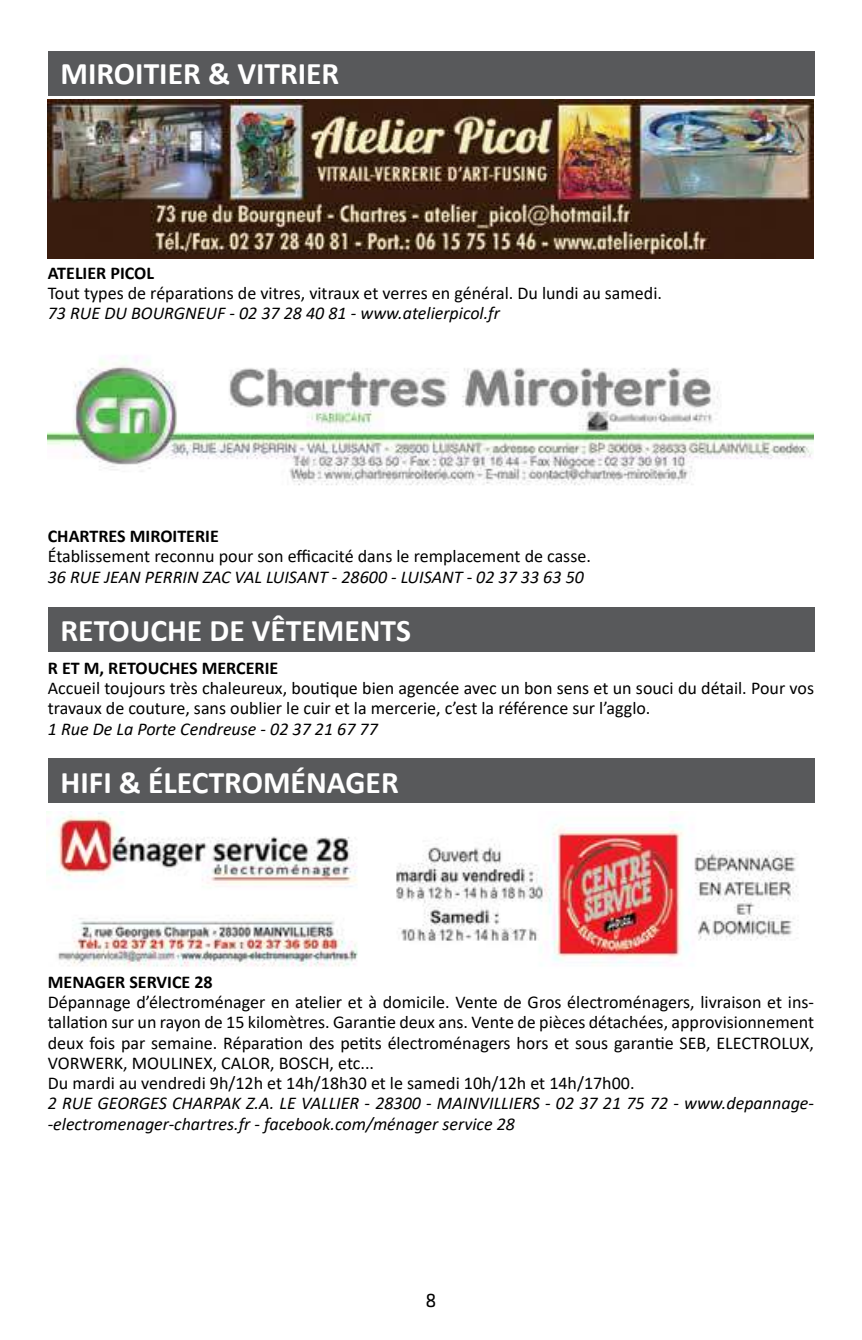
<style>
.page{position:relative;width:862px;height:1340px;background:#fff}
.page>*{position:absolute;margin:0;border:0;box-sizing:border-box;transform-origin:0 0}
.t1{font:700 31.5px "Calibri";color:#fff}
.t2{font:20.25px "Klavika CH";color:#000}
.t3{font:18px/20.2px "Calibri";color:#000}
.t4{font:italic 18px/20.2px "Calibri";color:#000}
.t5{font:700 18px "Calibri";color:#000}
</style>
<div class="page">
<div style="left:48px;top:758px;width:765px;height:45px;background:#58595b"></div>
<div style="left:48px;top:607px;width:765px;height:45px;background:#58595b"></div>
<div style="left:48px;top:51px;width:765px;height:45px;background:#58595b"></div>
<img style="left:48px;top:99px;width:764px;height:160px">
<img style="left:47px;top:356px;width:765px;height:130px">
<img style="left:47px;top:811px;width:750px;height:156px">
<h1 class="t1" style="left:60px;top:51px;width:280px">MIROITIER &amp; VITRIER</h1>
<p class="t5" style="left:48px;top:260px;width:108px">ATELIER PICOL</p>
<p class="t3" style="left:48px;top:282px;width:615px">Tout types de réparations de vitres, vitraux et verres en général. Du lundi au samedi.</p>
<p class="t4" style="left:48px;top:302px;width:453px">73 RUE DU BOURGNEUF - 02 37 28 40 81 - www.atelierpicol.fr</p>
<p class="t5" style="left:48px;top:523px;width:172px">CHARTRES MIROITERIE</p>
<p class="t3" style="left:48px;top:546px;width:544px">Établissement reconnu pour son efficacité dans le remplacement de casse.</p>
<p class="t4" style="left:48px;top:566px;width:537px">36 RUE JEAN PERRIN ZAC VAL LUISANT - 28600 - LUISANT - 02 37 33 63 50</p>
<h1 class="t1" style="left:60px;top:608px;width:352px">RETOUCHE DE VÊTEMENTS</h1>
<p class="t5" style="left:48px;top:655px;width:232px">R ET M, RETOUCHES MERCERIE</p>
<p class="t3" style="left:48px;top:677px;width:767px">Accueil toujours très chaleureux, boutique bien agencée avec un bon sens et un souci du détail. Pour vos travaux de couture, sans oublier le cuir et la mercerie, c’est la référence sur l’agglo.</p>
<p class="t4" style="left:48px;top:717px;width:331px">1 Rue De La Porte Cendreuse - 02 37 21 67 77</p>
<h1 class="t1" style="left:60px;top:760px;width:339px">HIFI &amp; ÉLECTROMÉNAGER</h1>
<p class="t5" style="left:48px;top:969px;width:166px">MENAGER SERVICE 28</p>
<p class="t3" style="left:48px;top:991px;width:767px">Dépannage d’électroménager en atelier et à domicile. Vente de Gros électroménagers, livraison et ins&shy;tallation sur un rayon de 15 kilomètres. Garantie deux ans. Vente de pièces détachées, approvisionnement deux fois par semaine. Réparation des petits électroménagers hors et sous garantie SEB, ELECTROLUX, VORWERK, MOULINEX, CALOR, BOSCH, etc...<br>Du mardi au vendredi 9h/12h et 14h/18h30 et le samedi 10h/12h et 14h/17h00.</p>
<p class="t4" style="left:48px;top:1092px;width:767px">2 RUE GEORGES CHARPAK Z.A. LE VALLIER - 28300 - MAINVILLIERS - 02 37 21 75 72 - www.depannage--electromenager-chartres.fr - facebook.com/ménager service 28</p>
<p class="t2" style="left:425px;top:1287px;width:13px">8</p>
</div>
